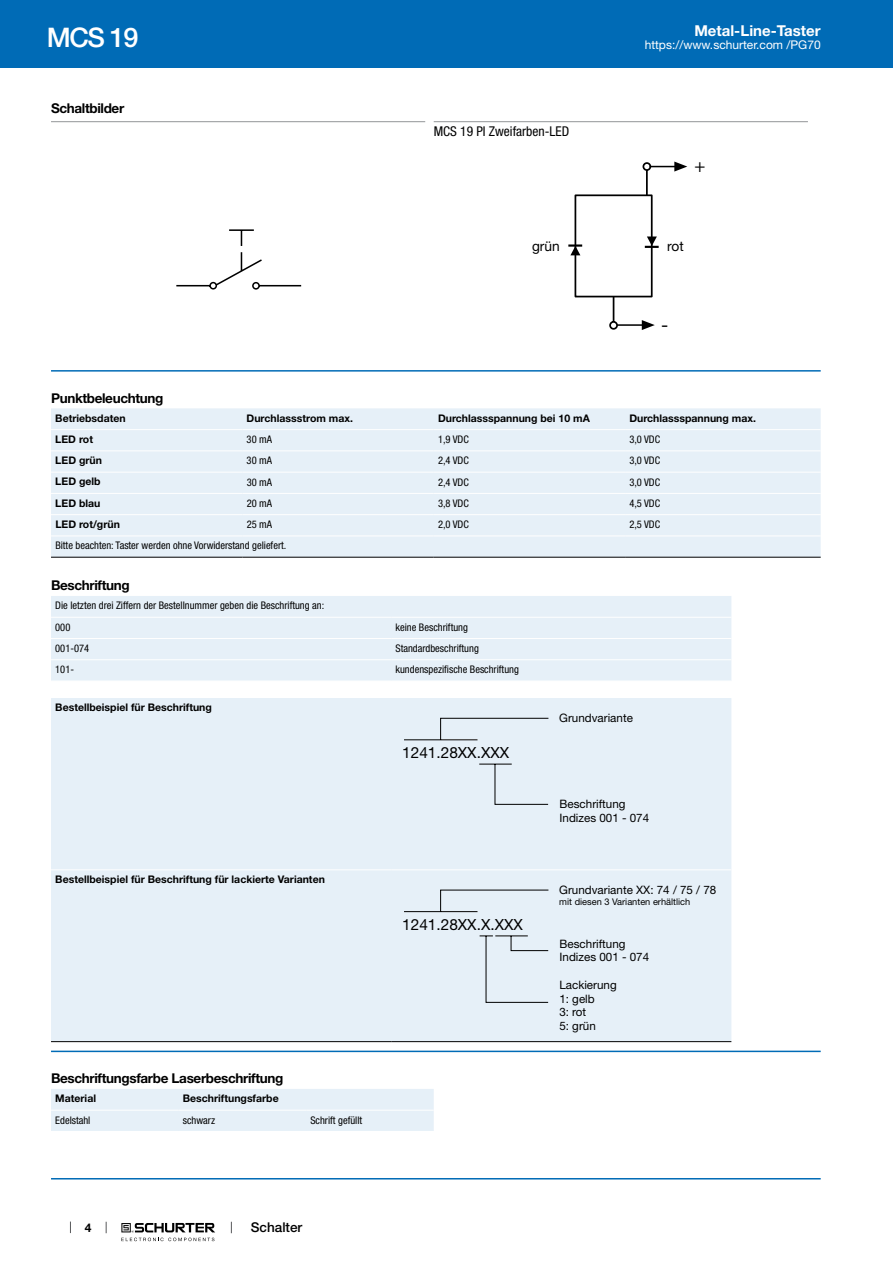
<style>
.page{position:relative;width:893px;height:1263px;background:#fff}
.page>*{position:absolute;margin:0;border:0;box-sizing:border-box;transform-origin:0 0}
.t1{font:500 27px "Helvetica Neue LT";color:#fff}
.t2{font:21.45px "Myriad Pro";color:#000}
.t3{font:18.3px "Myriad Pro";color:#000}
.t4{font:15.45px "Helvetica Neue LT";color:#000}
.t5{font:700 15px "Helvetica Neue LT";color:#fff}
.t6{font:13.8px "Helvetica Neue LT";color:#000}
.t7{font:700 13.5px "Helvetica Neue LT";letter-spacing:-.025em;color:#000}
.t8{font:condensed 13.5px "Helvetica Neue LT";color:#000}
.t9{font:500 13.5px "Helvetica Neue LT";color:#000}
.t10{font:12px "Helvetica Neue LT";color:#fff}
.t11{font:700 12px "Helvetica Neue LT";color:#000}
.t12{font:11.7px/14px "Helvetica Neue LT";color:#000}
.t13{font:condensed 10.5px/21.3px "Helvetica Neue LT";color:#000}
.t14{font:700 10.5px "Helvetica Neue LT";color:#000}
.t15{font:9.3px "Helvetica Neue LT";color:#000}
</style>
<div class="page">
<svg style="left:70px;top:1221px;width:1px;height:12px"></svg>
<svg style="left:121px;top:1223px;width:94px;height:18px"></svg>
<div style="left:0;top:0;width:893px;height:68px;background:#006bb6"></div>
<hr style="left:51px;top:121px;width:374px;height:1px;background:#939598">
<svg style="left:176px;top:229px;width:126px;height:61px"></svg>
<hr style="left:434px;top:121px;width:374px;height:1px;background:#939598">
<div style="left:575px;top:194px;width:78px;height:103px;border:2px solid #000"></div>
<svg style="left:570px;top:247px;width:10px;height:8px"></svg>
<hr style="left:568px;top:244px;width:14px;height:3px;background:#000">
<svg style="left:608px;top:161px;width:79px;height:169px"></svg>
<hr style="left:51px;top:370px;width:770px;height:2px;background:#006bb6">
<div style="left:51px;top:408px;width:770px;height:149px;background:#e6f0f8"></div>
<hr style="left:51px;top:429px;width:191px;height:1px;background:#fff">
<hr style="left:242px;top:429px;width:192px;height:1px;background:#fff">
<hr style="left:434px;top:429px;width:191px;height:1px;background:#fff">
<hr style="left:625px;top:429px;width:196px;height:1px;background:#fff">
<hr style="left:51px;top:450px;width:191px;height:1px;background:#fff">
<hr style="left:242px;top:450px;width:192px;height:1px;background:#fff">
<hr style="left:434px;top:450px;width:191px;height:1px;background:#fff">
<hr style="left:625px;top:450px;width:196px;height:1px;background:#fff">
<hr style="left:51px;top:472px;width:191px;height:1px;background:#fff">
<hr style="left:242px;top:472px;width:192px;height:1px;background:#fff">
<hr style="left:434px;top:472px;width:191px;height:1px;background:#fff">
<hr style="left:625px;top:472px;width:196px;height:1px;background:#fff">
<hr style="left:51px;top:493px;width:191px;height:1px;background:#fff">
<hr style="left:242px;top:493px;width:192px;height:1px;background:#fff">
<hr style="left:434px;top:493px;width:191px;height:1px;background:#fff">
<hr style="left:625px;top:493px;width:196px;height:1px;background:#fff">
<hr style="left:51px;top:514px;width:191px;height:1px;background:#fff">
<hr style="left:242px;top:514px;width:192px;height:1px;background:#fff">
<hr style="left:434px;top:514px;width:191px;height:1px;background:#fff">
<hr style="left:625px;top:514px;width:196px;height:1px;background:#fff">
<hr style="left:51px;top:535px;width:191px;height:1px;background:#fff">
<hr style="left:242px;top:535px;width:192px;height:1px;background:#fff">
<hr style="left:434px;top:535px;width:191px;height:1px;background:#fff">
<hr style="left:625px;top:535px;width:196px;height:1px;background:#fff">
<hr style="left:51px;top:557px;width:191px;height:1px;background:#000">
<hr style="left:242px;top:557px;width:192px;height:1px;background:#000">
<hr style="left:434px;top:557px;width:191px;height:1px;background:#000">
<hr style="left:625px;top:557px;width:196px;height:1px;background:#000">
<div style="left:51px;top:596px;width:680px;height:445px;background:#e6f0f8"></div>
<hr style="left:51px;top:617px;width:340px;height:1px;background:#fff">
<hr style="left:391px;top:617px;width:340px;height:1px;background:#fff">
<hr style="left:51px;top:638px;width:340px;height:1px;background:#fff">
<hr style="left:391px;top:638px;width:340px;height:1px;background:#fff">
<hr style="left:51px;top:659px;width:340px;height:1px;background:#fff">
<hr style="left:391px;top:659px;width:340px;height:1px;background:#fff">
<hr style="left:51px;top:681px;width:340px;height:1px;background:#fff">
<hr style="left:391px;top:681px;width:340px;height:1px;background:#fff">
<hr style="left:51px;top:869px;width:340px;height:1px;background:#fff">
<hr style="left:391px;top:869px;width:340px;height:1px;background:#fff">
<hr style="left:51px;top:1041px;width:340px;height:1px;background:#000">
<hr style="left:391px;top:1041px;width:340px;height:1px;background:#000">
<div style="left:404px;top:718px;width:145px;height:22px;background:#e6f0f8"></div>
<svg style="left:479px;top:764px;width:69px;height:41px;background:#dce6ee"></svg>
<div style="left:404px;top:890px;width:145px;height:22px;background:#e6f0f8"></div>
<svg style="left:479px;top:935px;width:70px;height:68px;background:#dae4ec"></svg>
<hr style="left:51px;top:1051px;width:770px;height:1px;background:#006bb6">
<div style="left:51px;top:1089px;width:383px;height:42px;background:#e6f0f8"></div>
<hr style="left:51px;top:1110px;width:128px;height:1px;background:#fff">
<hr style="left:179px;top:1110px;width:127px;height:1px;background:#fff">
<hr style="left:306px;top:1110px;width:128px;height:1px;background:#fff">
<hr style="left:51px;top:1178px;width:770px;height:1px;background:#006bb6">
<h1 class="t1" style="left:47px;top:21px;width:93px">MCS 19</h1>
<h3 class="t5" style="left:694px;top:21px;width:128px">Metal-Line-Taster</h3>
<p class="t10" style="left:645px;top:38px;width:178px">https://www.schurter.com /PG70</p>
<p class="t7" style="left:51px;top:99px;width:75px">Schaltbilder</p>
<p class="t8" style="left:434px;top:124px;width:137px">MCS 19 PI Zweifarben-LED</p>
<h3 class="t3" style="left:694px;top:154px;width:12px">+</h3>
<h3 class="t6" style="left:532px;top:237px;width:29px">grün</h3>
<h3 class="t6" style="left:667px;top:237px;width:18px">rot</h3>
<h2 class="t2" style="left:662px;top:311px;width:8px">-</h2>
<p class="t7" style="left:51px;top:390px;width:114px">Punktbeleuchtung</p>
<p class="t14" style="left:55px;top:411px;width:72px">Betriebsdaten</p>
<p class="t14" style="left:247px;top:411px;width:108px">Durchlassstrom max.</p>
<p class="t14" style="left:438px;top:411px;width:153px">Durchlassspannung bei 10 mA</p>
<p class="t14" style="left:629px;top:411px;width:128px">Durchlassspannung max.</p>
<p class="t14" style="left:55px;top:433px;width:39px">LED rot</p>
<p class="t13" style="left:247px;top:429px;width:27px">30 mA</p>
<p class="t13" style="left:438px;top:429px;width:32px">1,9 VDC</p>
<p class="t13" style="left:629px;top:429px;width:32px">3,0 VDC</p>
<p class="t14" style="left:55px;top:454px;width:48px">LED grün</p>
<p class="t13" style="left:247px;top:450px;width:27px">30 mA</p>
<p class="t13" style="left:438px;top:450px;width:32px">2,4 VDC</p>
<p class="t13" style="left:629px;top:450px;width:32px">3,0 VDC</p>
<p class="t14" style="left:55px;top:475px;width:47px">LED gelb</p>
<p class="t13" style="left:247px;top:471px;width:27px">30 mA</p>
<p class="t13" style="left:438px;top:471px;width:32px">2,4 VDC</p>
<p class="t13" style="left:629px;top:471px;width:32px">3,0 VDC</p>
<p class="t14" style="left:55px;top:496px;width:47px">LED blau</p>
<p class="t13" style="left:247px;top:492px;width:27px">20 mA</p>
<p class="t13" style="left:438px;top:492px;width:32px">3,8 VDC</p>
<p class="t13" style="left:629px;top:492px;width:32px">4,5 VDC</p>
<p class="t14" style="left:55px;top:518px;width:66px">LED rot/grün</p>
<p class="t13" style="left:247px;top:514px;width:27px">25 mA</p>
<p class="t13" style="left:438px;top:514px;width:32px">2,0 VDC</p>
<p class="t13" style="left:629px;top:514px;width:32px">2,5 VDC</p>
<p class="t13" style="left:55px;top:535px;width:233px">Bitte beachten: Taster werden ohne Vorwiderstand geliefert.</p>
<p class="t7" style="left:51px;top:577px;width:80px">Beschriftung</p>
<p class="t13" style="left:55px;top:595px;width:270px">Die letzten drei Ziffern der Bestellnummer geben die Beschriftung an:<br>000</p>
<p class="t13" style="left:395px;top:616px;width:74px">keine Beschriftung</p>
<p class="t13" style="left:55px;top:637px;width:35px">001-074</p>
<p class="t13" style="left:395px;top:637px;width:85px">Standardbeschriftung</p>
<p class="t13" style="left:55px;top:659px;width:20px">101-</p>
<p class="t13" style="left:395px;top:659px;width:125px">kundenspezifische Beschriftung</p>
<p class="t14" style="left:55px;top:701px;width:158px">Bestellbeispiel für Beschriftung</p>
<h3 class="t4" style="left:402px;top:743px;width:108px">1241.28XX.XXX</h3>
<p class="t14" style="left:55px;top:873px;width:271px">Bestellbeispiel für Beschriftung für lackierte Varianten</p>
<h3 class="t4" style="left:402px;top:915px;width:122px">1241.28XX.X.XXX</h3>
<p class="t7" style="left:51px;top:1070px;width:234px">Beschriftungsfarbe Laserbeschriftung</p>
<p class="t14" style="left:55px;top:1092px;width:42px">Material</p>
<p class="t14" style="left:183px;top:1092px;width:97px">Beschriftungsfarbe</p>
<p class="t13" style="left:55px;top:1109px;width:37px">Edelstahl</p>
<p class="t13" style="left:183px;top:1109px;width:34px">schwarz</p>
<p class="t13" style="left:310px;top:1109px;width:53px">Schrift gefüllt</p>
<p class="t12" style="left:559px;top:711px;width:75px">Grundvariante</p>
<p class="t12" style="left:560px;top:797px;width:91px">Beschriftung<br>Indizes 001 - 074</p>
<p class="t12" style="left:559px;top:882px;width:159px">Grundvariante XX: 74 / 75 / 78</p>
<p class="t15" style="left:559px;top:896px;width:133px">mit diesen 3 Varianten erhältlich</p>
<p class="t12" style="left:560px;top:936px;width:91px">Beschriftung<br>Indizes 001 - 074</p>
<p class="t12" style="left:559px;top:977px;width:59px">Lackierung<br>1: gelb<br>3: rot<br>5: grün</p>
<p class="t11" style="left:85px;top:1220px;width:8px">4</p>
<p class="t9" style="left:251px;top:1219px;width:53px">Schalter</p>
</div>
